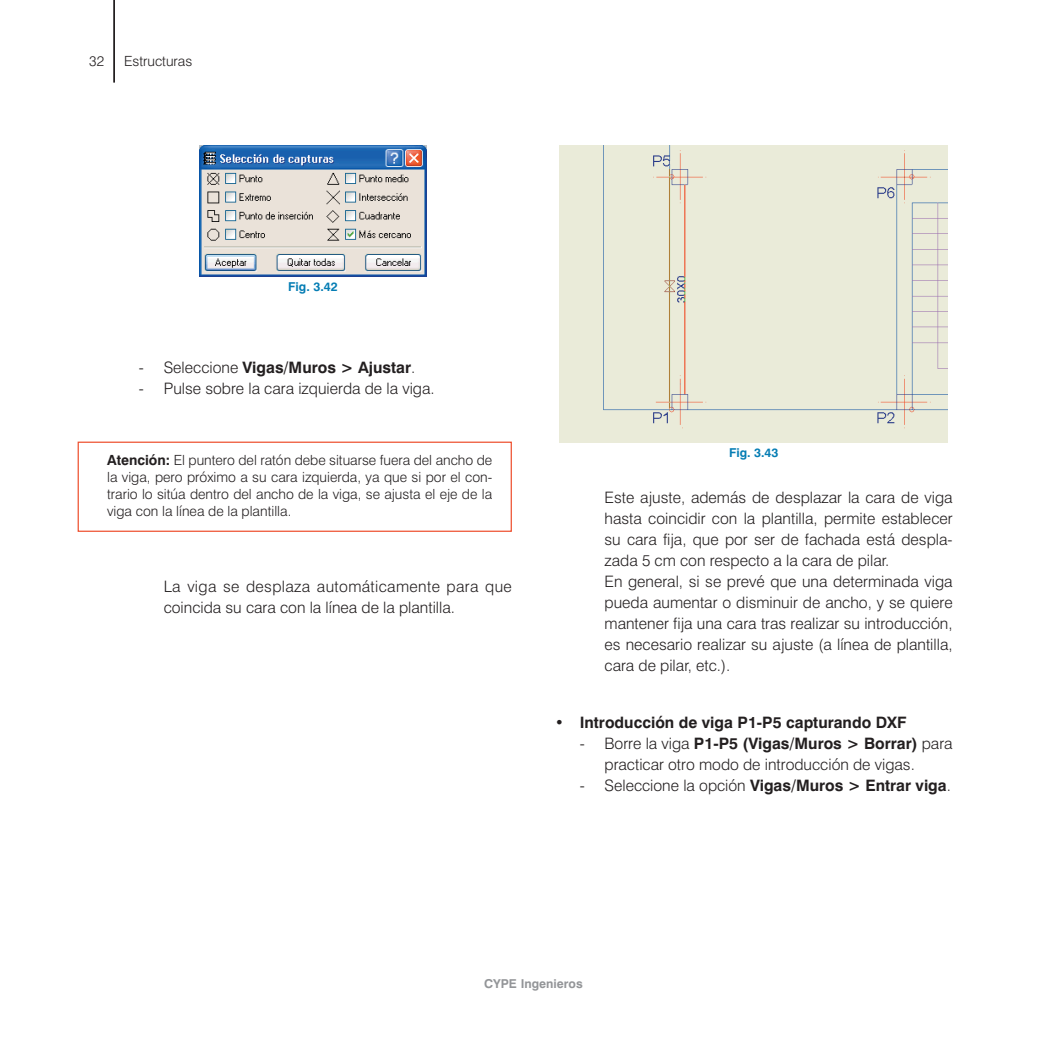
<style>
.page{position:relative;width:1042px;height:1042px;background:#fff}
.page>*{position:absolute;margin:0;border:0;box-sizing:border-box;transform-origin:0 0}
.t1{font:300 15.75px/21px "Swiss 721 BT";color:#231f20}
.t2{font:700 15.75px "Swiss 721 BT";color:#231f20}
.t3{font:300 15.75px/21px "Swiss 721 BT";letter-spacing:.02em;color:#231f20}
.t4{font:300 14px/16.8px "Swiss 721 BT";color:#231f20;text-align:justify}
.t5{font:700 12.25px "Swiss 721 BT";color:#057db4}
.t6{font:700 12.25px "Swiss 721 BT";color:#939598}
.s1{font-weight:300}
.s2{font-weight:700}
</style>
<div class="page">
<hr style="left:113px;top:0;width:2px;height:83px;background:#231f20">
<img style="left:200px;top:146px;width:226px;height:131px">
<div style="left:560px;top:146px;width:388px;height:296px;background:#eaebd9"></div>
<div style="left:78px;top:441px;width:434px;height:91px;border:1px solid #ee4f2d"></div>
<p class="t4" style="left:89px;top:53px;width:16px">32</p>
<p class="t4" style="left:124px;top:53px;width:70px">Estructuras</p>
<p class="t5" style="left:288px;top:280px;width:51px">Fig. 3.42</p>
<p class="t2" style="left:139px;top:358px;width:278px"><span class="s1">- Seleccione</span> Vigas/Muros &gt; Ajustar<span class="s1">.</span></p>
<p class="t1" style="left:139px;top:378px;width:297px">- Pulse sobre la cara izquierda de la viga.</p>
<p class="t4" style="left:107px;top:452px;width:387px"><span class="s2">Atención:</span> El puntero del ratón debe situarse fuera del ancho de la viga, pero próximo a su cara izquierda, ya que si por el con&shy;trario lo sitúa dentro del ancho de la viga, se ajusta el eje de la viga con la línea de la plantilla.</p>
<p class="t3" style="left:164px;top:576px;width:350px">La viga se desplaza automáticamente para que coincida su cara con la línea de la plantilla.</p>
<p class="t5" style="left:729px;top:445px;width:51px">Fig. 3.43</p>
<p class="t1" style="left:604px;top:487px;width:350px">Este ajuste, además de desplazar la cara de viga hasta coincidir con la plantilla, permite establecer su cara fija, que por ser de fachada está despla&shy;zada 5 cm con respecto a la cara de pilar.<br>En general, si se prevé que una determinada viga pueda aumentar o disminuir de ancho, y se quiere mantener fija una cara tras realizar su introducción, es necesario realizar su ajuste (a línea de plantilla, cara de pilar, etc.).</p>
<p class="t2" style="left:555px;top:713px;width:353px"><span class="s1">•</span> Introducción de viga P1-P5 capturando DXF</p>
<p class="t1" style="left:604px;top:733px;width:350px;text-indent:-25px">- Borre la viga <span class="s2">P1-P5 (Vigas/Muros &gt; Borrar)</span> para practicar otro modo de introducción de vigas.</p>
<p class="t2" style="left:580px;top:776px;width:373px"><span class="s1">- Seleccione la opción</span> Vigas/Muros &gt; Entrar viga<span class="s1">.</span></p>
<p class="t6" style="left:484px;top:976px;width:100px">CYPE Ingenieros</p>
</div>
